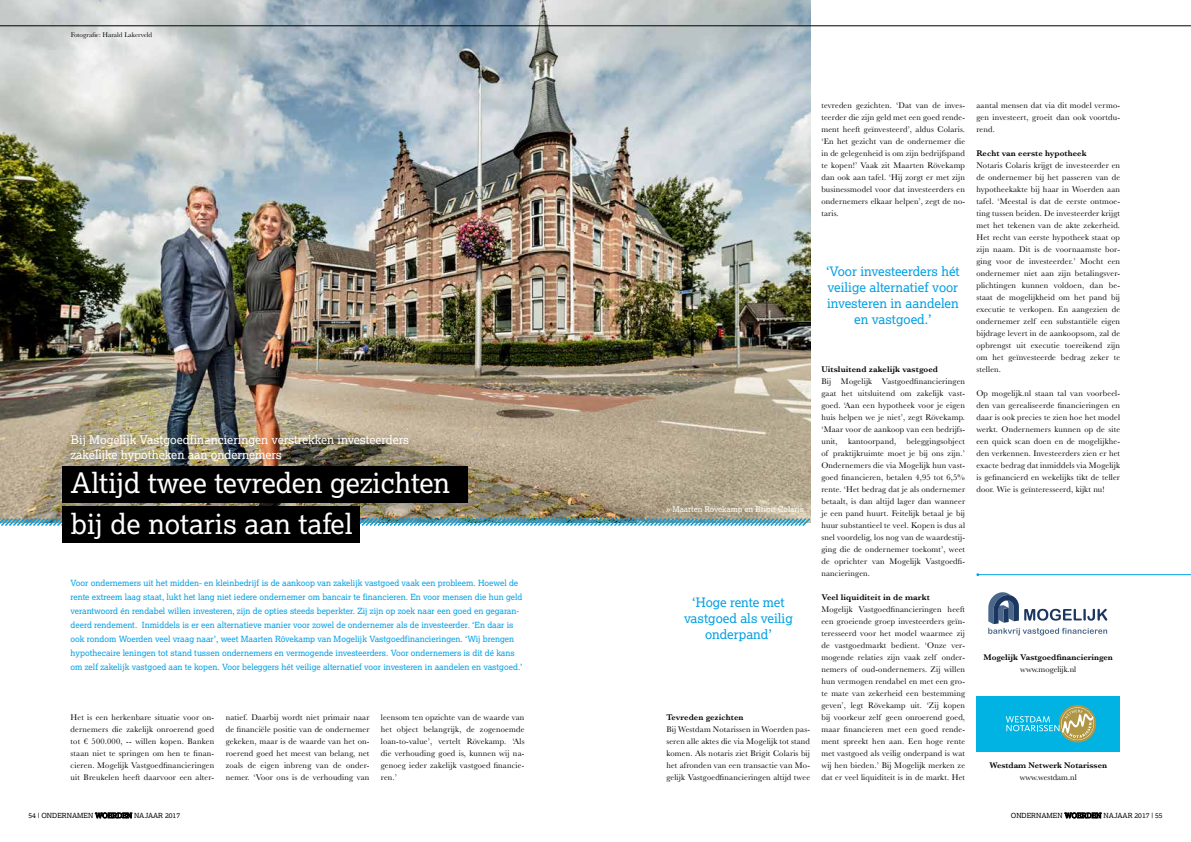
<style>
.page{position:relative;width:1191px;height:842px;background:#fff}
.page>*{position:absolute;margin:0;border:0;box-sizing:border-box;transform-origin:0 0}
.t1{font:28px/40.5px "Lexia Da Ma";color:#fff}
.t2{font:13px/16px "Lexia Da Ma";color:#009fe3;text-align:center}
.t3{font:12px/15px "Lexia Da Ma";color:#fff}
.t4{font:8.5px/12px "Baskerville";letter-spacing:.02em;color:#000;text-align:justify}
.t5{font:8.5px/14px "Lexia Da Ma";color:#009fe3}
.t6{font:600 8.5px "Baskerville";letter-spacing:.01em;color:#000}
.t7{font:8.5px "Baskerville";color:#000}
.t8{font:8px "Lexia Da Ma";color:#fff}
.t9{font:7px "Lexia Da Ma";color:#000}
.t10{font:7px "Baskerville";color:#000}
</style>
<div class="page">
<svg style="left:1064px;top:812px;width:37px;height:6px"></svg>
<svg style="left:95px;top:812px;width:37px;height:6px"></svg>
<svg style="left:988px;top:592px;width:119px;height:43px"></svg>
<div style="left:976px;top:696px;width:144px;height:56px;background:#00b3e3"></div>
<svg style="left:1005px;top:705px;width:91px;height:37px"></svg>
<hr style="left:977px;top:574px;width:214px;height:1px;background:#009fe3">
<img style="left:0;top:0;width:810px;height:516px">
<img style="left:0;top:516px;width:811px;height:10px">
<div style="left:62px;top:466px;width:406px;height:37px;background:#000"></div>
<div style="left:62px;top:506px;width:298px;height:37px;background:#000"></div>
<hr style="left:0;top:26px;width:1191px;height:1px;background:#000">
<p class="t10" style="left:71px;top:31px;width:83px">Fotografie: Harald Lakerveld</p>
<p class="t4" style="left:821px;top:99px;width:145px">tevreden gezichten. ‘Dat van de inves&shy;teerder die zijn geld met een goed rende&shy;ment heeft geïnvesteerd’, aldus Colaris. ‘En het gezicht van de ondernemer die in de gelegenheid is om zijn bedrijfspand te kopen!’ Vaak zit Maarten Rövekamp dan ook aan tafel. ‘Hij zorgt er met zijn businessmodel voor dat investeerders en ondernemers elkaar helpen’, zegt de no&shy;taris.</p>
<h2 class="t2" style="left:826px;top:263px;width:135px">‘Voor investeerders hét veilige alternatief voor investeren in aandelen en vastgoed.’</h2>
<h3 class="t3" style="left:71px;top:432px;width:339px">Bij Mogelijk Vastgoedfinancieringen verstrekken investeerders zakelijke hypotheken aan ondernemers</h3>
<h1 class="t1" style="left:71px;top:463px;width:381px">Altijd twee tevreden gezichten bij de notaris aan tafel</h1>
<p class="t5" style="left:71px;top:576px;width:453px">Voor ondernemers uit het midden- en kleinbedrijf is de aankoop van zakelijk vastgoed vaak een probleem. Hoewel de rente extreem laag staat, lukt het lang niet iedere ondernemer om bancair te financieren. En voor mensen die hun geld verantwoord én rendabel willen investeren, zijn de opties steeds beperkter. Zij zijn op zoek naar een goed en gegaran&shy;deerd rendement. Inmiddels is er een alternatieve manier voor zowel de ondernemer als de investeerder. ‘En daar is ook rondom Woerden veel vraag naar’, weet Maarten Rövekamp van Mogelijk Vastgoedfinancieringen. ‘Wij brengen hypothecaire leningen tot stand tussen ondernemers en vermogende investeerders. Voor ondernemers is dit dé kans om zelf zakelijk vastgoed aan te kopen. Voor beleggers hét veilige alternatief voor investeren in aandelen en vastgoed.’</p>
<p class="t8" style="left:666px;top:504px;width:139px">» Maarten Rövekamp en Brigit Colaris</p>
<h2 class="t2" style="left:684px;top:594px;width:110px">‘Hoge rente met vastgoed als veilig onderpand’</h2>
<p class="t4" style="left:71px;top:711px;width:145px">Het is een herkenbare situatie voor on&shy;dernemers die zakelijk onroerend goed tot € 500.000, -- willen kopen. Banken staan niet te springen om hen te finan&shy;cieren. Mogelijk Vastgoedfinancieringen uit Breukelen heeft daarvoor een alter-</p>
<p class="t4" style="left:226px;top:711px;width:145px">natief. Daarbij wordt niet primair naar de financiële positie van de ondernemer gekeken, maar is de waarde van het on&shy;roerend goed het meest van belang, net zoals de eigen inbreng van de onder&shy;nemer. ‘Voor ons is de verhouding van</p>
<p class="t6" style="left:666px;top:711px;width:79px">Tevreden gezichten</p>
<p class="t4" style="left:381px;top:711px;width:145px">leensom ten opzichte van de waarde van het object belangrijk, de zogenoemde loan-to-value’, vertelt Rövekamp. ‘Als die verhouding goed is, kunnen wij na&shy;genoeg ieder zakelijk vastgoed financie&shy;ren.’</p>
<p class="t4" style="left:666px;top:723px;width:145px">Bij Westdam Notarissen in Woerden pas&shy;seren alle aktes die via Mogelijk tot stand komen. Als notaris ziet Brigit Colaris bij het afronden van een transactie van Mo&shy;gelijk Vastgoedfinancieringen altijd twee</p>
<p class="t6" style="left:821px;top:363px;width:118px">Uitsluitend zakelijk vastgoed</p>
<p class="t4" style="left:821px;top:375px;width:145px">Bij Mogelijk Vastgoedfinancieringen gaat het uitsluitend om zakelijk vast&shy;goed. ‘Aan een hypotheek voor je eigen huis helpen we je niet’, zegt Rövekamp. ‘Maar voor de aankoop van een bedrijfs&shy;unit, kantoorpand, beleggingsobject of praktijkruimte moet je bij ons zijn.’ Ondernemers die via Mogelijk hun vast&shy;goed financieren, betalen 4,95 tot 6,5% rente. ‘Het bedrag dat je als ondernemer betaalt, is dan altijd lager dan wanneer je een pand huurt. Feitelijk betaal je bij huur substantieel te veel. Kopen is dus al snel voordelig, los nog van de waardestij&shy;ging die de ondernemer toekomt’, weet de oprichter van Mogelijk Vastgoedfi&shy;nancieringen.</p>
<p class="t6" style="left:821px;top:591px;width:110px">Veel liquiditeit in de markt</p>
<p class="t4" style="left:821px;top:603px;width:145px">Mogelijk Vastgoedfinancieringen heeft een groeiende groep investeerders geïn&shy;teresseerd voor het model waarmee zij de vastgoedmarkt bedient. ‘Onze ver&shy;mogende relaties zijn vaak zelf onder&shy;nemers of oud-ondernemers. Zij willen hun vermogen rendabel en met een gro&shy;te mate van zekerheid een bestemming geven’, legt Rövekamp uit. ‘Zij kopen bij voorkeur zelf geen onroerend goed, maar financieren met een goed rende&shy;ment spreekt hen aan. Een hoge rente met vastgoed als veilig onderpand is wat wij hen bieden.’ Bij Mogelijk merken ze dat er veel liquiditeit is in de markt. Het</p>
<p class="t4" style="left:976px;top:99px;width:145px">aantal mensen dat via dit model vermo&shy;gen investeert, groeit dan ook voortdu&shy;rend.</p>
<p class="t6" style="left:976px;top:147px;width:112px">Recht van eerste hypotheek</p>
<p class="t4" style="left:976px;top:160px;width:145px">Notaris Colaris krijgt de investeerder en de ondernemer bij het passeren van de hypotheekakte bij haar in Woerden aan tafel. ‘Meestal is dat de eerste ontmoe&shy;ting tussen beiden. De investeerder krijgt met het tekenen van de akte zekerheid.<br>Het recht van eerste hypotheek staat op zijn naam. Dit is de voornaamste bor&shy;ging voor de investeerder.’ Mocht een ondernemer niet aan zijn betalingsver&shy;plichtingen kunnen voldoen, dan be&shy;staat de mogelijkheid om het pand bij executie te verkopen. En aangezien de ondernemer zelf een substantiële eigen bijdrage levert in de aankoopsom, zal de opbrengst uit executie toereikend zijn om het geïnvesteerde bedrag zeker te stellen.</p>
<p class="t4" style="left:976px;top:388px;width:145px">Op mogelijk.nl staan tal van voorbeel&shy;den van gerealiseerde financieringen en daar is ook precies te zien hoe het model werkt. Ondernemers kunnen op de site een quick scan doen en de mogelijkhe&shy;den verkennen. Investeerders zien er het exacte bedrag dat inmiddels via Mogelijk is gefinancierd en wekelijks tikt de teller door. Wie is geïnteresseerd, kijkt nu!</p>
<p class="t6" style="left:983px;top:651px;width:131px">Mogelijk Vastgoedfinancieringen</p>
<p class="t7" style="left:1020px;top:664px;width:58px">www.mogelijk.nl</p>
<p class="t6" style="left:989px;top:759px;width:119px">Westdam Netwerk Notarissen</p>
<p class="t7" style="left:1019px;top:772px;width:58px">www.westdam.nl</p>
<p class="t9" style="left:28px;top:811px;width:153px">54 | ONDERNAMEN WOERDEN NAJAAR 2017</p>
<p class="t9" style="left:1010px;top:811px;width:153px">ONDERNAMEN WOERDEN NAJAAR 2017 | 55</p>
</div>
